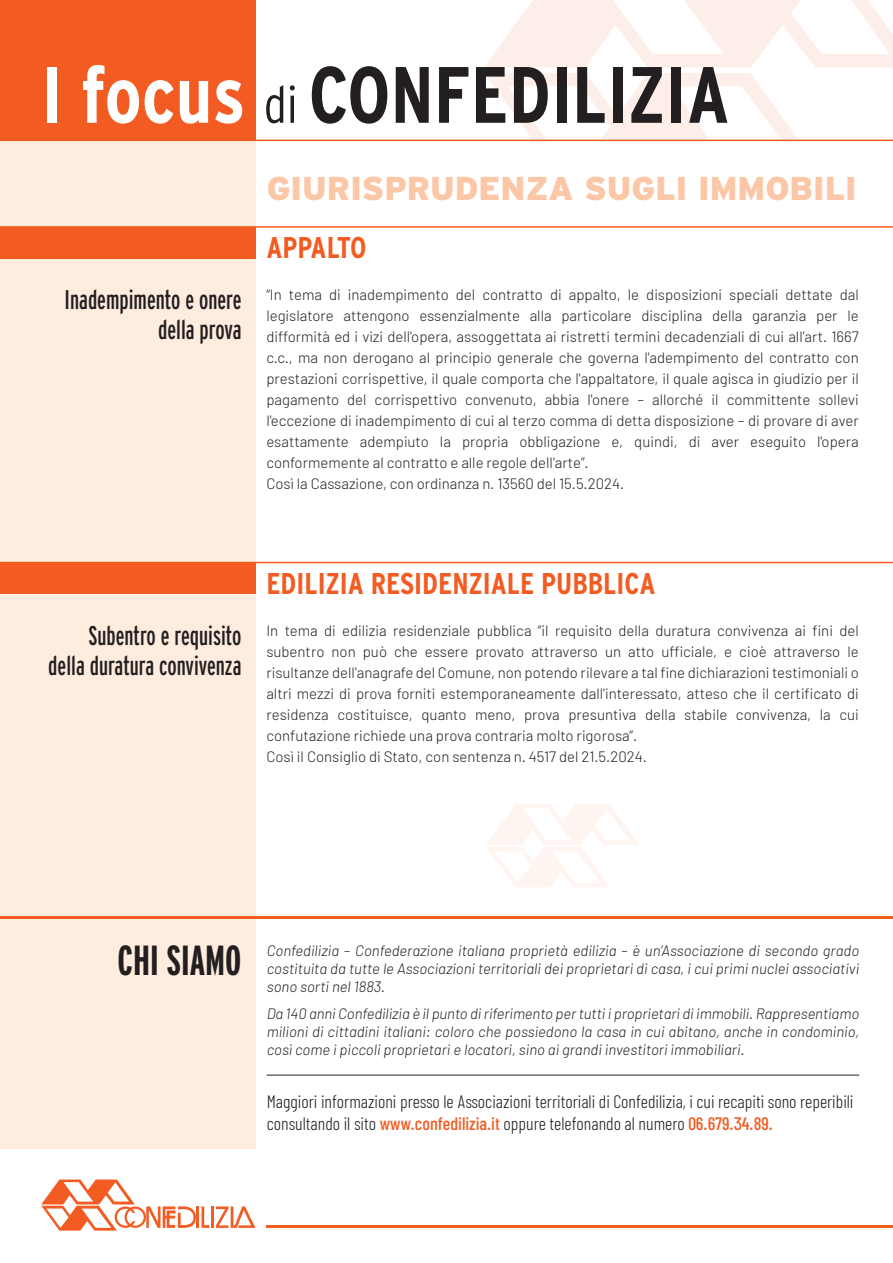
<style>
.page{position:relative;width:893px;height:1263px;background:#fff}
.page>*{position:absolute;margin:0;border:0;box-sizing:border-box;transform-origin:0 0}
.t1{font:700 condensed 79.65px "Interstate";color:#231f20}
.t2{font:700 extra-condensed 42px "Interstate";color:#231f20}
.t3{font:900 33px "Interstate";color:#fbc7a7}
.t4{font:700 condensed 30px "Interstate";color:#f25b21}
.t5{font:extra-condensed 27px/30.5px "Interstate";color:#231f20;text-align:right}
.t6{font:300 18px/21.6px "Barlow Condensed";color:#231f20}
.t7{font:300 15px/21px "Barlow";color:#231f20}
.t8{font:italic 300 15px/18px "Barlow";color:#231f20;text-align:justify}
.s1{color:#fff}
.s2{font-weight:300;font-size:51.75px}
.s3{font-weight:500;color:#f25b21}
</style>
<div class="page">
<div style="left:0;top:4px;width:255px;height:1145px;background:#feecdf"></div>
<hr style="left:267px;top:1225px;width:626px;height:3px;background:#f25b21">
<hr style="left:196px;top:1206px;width:3px;height:22px;background:#f25b21">
<svg style="left:202px;top:1206px;width:7px;height:22px"></svg>
<hr style="left:211px;top:1206px;width:3px;height:22px;background:#f25b21">
<svg style="left:216px;top:1206px;width:39px;height:22px"></svg>
<svg style="left:41px;top:1179px;width:155px;height:51px"></svg>
<svg style="left:484px;top:0;width:409px;height:67px"></svg>
<svg style="left:485px;top:73px;width:313px;height:66px"></svg>
<div style="left:0;top:0;width:255px;height:140px;background:#f25b21"></div>
<hr style="left:0;top:140px;width:893px;height:1px;background:#f25b21">
<hr style="left:0;top:916px;width:893px;height:2px;background:#f25b21">
<hr style="left:267px;top:1075px;width:592px;height:1px;background:#231f20">
<svg style="left:487px;top:804px;width:151px;height:83px"></svg>
<hr style="left:0;top:226px;width:893px;height:2px;background:#f25b21">
<div style="left:0;top:227px;width:255px;height:31px;background:#f25b21"></div>
<hr style="left:0;top:562px;width:893px;height:1px;background:#f25b21">
<div style="left:0;top:562px;width:255px;height:32px;background:#f25b21"></div>
<h1 class="t1" style="left:41px;top:50px;width:690px"><span class="s1">I focus</span> <span class="s2">di</span> CONFEDILIZIA</h1>
<h3 class="t3" style="left:267px;top:169px;width:591px">GIURISPRUDENZA SUGLI IMMOBILI</h3>
<h3 class="t5" style="left:65px;top:284px;width:178px">Inadempimento e onere della prova</h3>
<h3 class="t4" style="left:266px;top:231px;width:102px">APPALTO</h3>
<p class="t7" style="left:266px;top:284px;width:594px">“In tema di inadempimento del contratto di appalto, le disposizioni speciali dettate dal legislatore attengono essenzialmente alla particolare disciplina della garanzia per le difformità ed i vizi dell'opera, assoggettata ai ristretti termini decadenziali di cui all'art. 1667 c.c., ma non derogano al principio generale che governa l'adempimento del contratto con prestazioni corrispettive, il quale comporta che l'appaltatore, il quale agisca in giudizio per il pagamento del corrispettivo convenuto, abbia l'onere – allorché il committente sollevi l'eccezione di inadempimento di cui al terzo comma di detta disposizione – di provare di aver esattamente adempiuto la propria obbligazione e, quindi, di aver eseguito l'opera conformemente al contratto e alle regole dell'arte”.<br>Così la Cassazione, con ordinanza n. 13560 del 15.5.2024.</p>
<h3 class="t5" style="left:48px;top:620px;width:195px">Subentro e requisito della duratura convivenza</h3>
<h3 class="t4" style="left:266px;top:567px;width:391px">EDILIZIA RESIDENZIALE PUBBLICA</h3>
<p class="t7" style="left:266px;top:620px;width:594px">In tema di edilizia residenziale pubblica “il requisito della duratura convivenza ai fini del subentro non può che essere provato attraverso un atto ufficiale, e cioè attraverso le risultanze dell'anagrafe del Comune, non potendo rilevare a tal fine dichiarazioni testimoniali o altri mezzi di prova forniti estemporaneamente dall'interessato, atteso che il certificato di residenza costituisce, quanto meno, prova presuntiva della stabile convivenza, la cui confutazione richiede una prova contraria molto rigorosa”.<br>Così il Consiglio di Stato, con sentenza n. 4517 del 21.5.2024.</p>
<h2 class="t2" style="left:117px;top:937px;width:126px">CHI SIAMO</h2>
<p class="t8" style="left:267px;top:941px;width:594px">Confedilizia – Confederazione italiana proprietà edilizia – è un’Associazione di secondo grado costituita da tutte le Associazioni territoriali dei proprietari di casa, i cui primi nuclei associativi sono sorti nel 1883.</p>
<p class="t8" style="left:267px;top:1004px;width:594px">Da 140 anni Confedilizia è il punto di riferimento per tutti i proprietari di immobili. Rappresentiamo milioni di cittadini italiani: coloro che possiedono la casa in cui abitano, anche in condominio, così come i piccoli proprietari e locatori, sino ai grandi investitori immobiliari.</p>
<p class="t6" style="left:267px;top:1090px;width:588px">Maggiori informazioni presso le Associazioni territoriali di Confedilizia, i cui recapiti sono reperibili consultando il sito <span class="s3">www.confedilizia.it</span> oppure telefonando al numero <span class="s3">06.679.34.89.</span></p>
</div>
